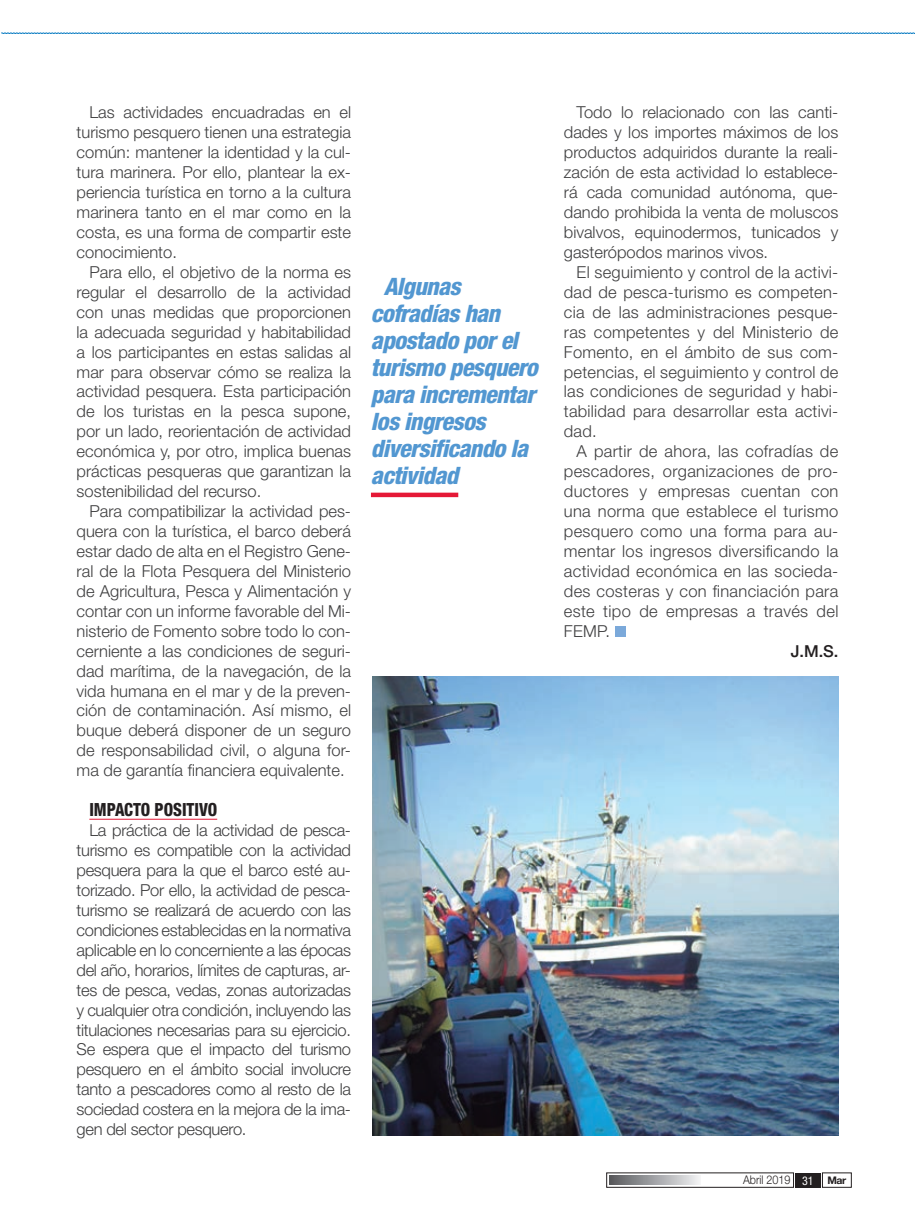
<style>
.page{position:relative;width:915px;height:1212px;background:#fff}
.page>*{position:absolute;margin:0;border:0;box-sizing:border-box;transform-origin:0 0}
.Texto{font:italic 800 condensed 24px/27px "Helvetica Neue LT Std";letter-spacing:-.025em;color:#5297d1}
.Texto-2{font:800 condensed 18.15px "Helvetica Neue LT Std";color:#231f20;scale:.91 1}
.Texto-3{font:300 16.5px/20px "Helvetica Neue LT Std";color:#3e3e3f;text-align:justify}
.Texto-4{font:500 16.5px "Helvetica Neue LT Std";color:#231f20}
.t1{font:300 12px "Helvetica Neue LT Std";color:#231f20;scale:.9 1}
.s1{font-weight:400;font-stretch:condensed;color:#fff}
.s2{font-weight:700;font-size:10.5px}
</style>
<div class="page">
<svg style="left:1px;top:33px;width:913px;height:1px"></svg>
<svg style="left:609px;top:1176px;width:90px;height:8px"></svg>
<div style="left:795px;top:1172px;width:25px;height:15px;background:#231f20"></div>
<img style="left:372px;top:676px;width:466px;height:459px">
<hr style="left:371px;top:493px;width:87px;height:4px;background:#e51836">
<hr style="left:89px;top:819px;width:128px;height:1px;background:#e51836">
<div style="left:615px;top:626px;width:10px;height:11px;background:#7ba9da"></div>
<p class="Texto-3" style="left:77px;top:102px;width:276px;text-indent:13px">Las actividades encuadradas en el turismo pesquero tienen una estrategia común: mantener la identidad y la cul&shy;tura marinera. Por ello, plantear la ex&shy;periencia turística en torno a la cultura marinera tanto en el mar como en la costa, es una forma de compartir este conocimiento.</p>
<p class="Texto-3" style="left:77px;top:262px;width:276px;text-indent:13px">Para ello, el objetivo de la norma es regular el desarrollo de la actividad con unas medidas que proporcionen la adecuada seguridad y habitabilidad a los participantes en estas salidas al mar para observar cómo se realiza la actividad pesquera. Esta participación de los turistas en la pesca supone, por un lado, reorientación de actividad económica y, por otro, implica buenas prácticas pesqueras que garantizan la sostenibilidad del recurso.</p>
<p class="Texto-3" style="left:77px;top:501px;width:276px;text-indent:13px">Para compatibilizar la actividad pes&shy;quera con la turística, el barco deberá estar dado de alta en el Registro Gene&shy;ral de la Flota Pesquera del Ministerio de Agricultura, Pesca y Alimentación y contar con un informe favorable del Mi&shy;nisterio de Fomento sobre todo lo con&shy;cerniente a las condiciones de seguri&shy;dad marítima, de la navegación, de la vida humana en el mar y de la preven&shy;ción de contaminación. Así mismo, el buque deberá disponer de un seguro de responsabilidad civil, o alguna for&shy;ma de garantía financiera equivalente.</p>
<p class="Texto-2" style="left:89px;top:798px;width:142px">IMPACTO POSITIVO</p>
<p class="Texto-3" style="left:77px;top:820px;width:276px;text-indent:13px">La práctica de la actividad de pesca&shy;turismo es compatible con la actividad pesquera para la que el barco esté au&shy;torizado. Por ello, la actividad de pesca&shy;turismo se realizará de acuerdo con las condiciones establecidas en la normativa aplicable en lo concerniente a las épocas del año, horarios, límites de capturas, ar&shy;tes de pesca, vedas, zonas autorizadas y cualquier otra condición, incluyendo las titulaciones necesarias para su ejercicio.<br>Se espera que el impacto del turismo pesquero en el ámbito social involucre tanto a pescadores como al resto de la sociedad costera en la mejora de la ima&shy;gen del sector pesquero.</p>
<p class="Texto" style="left:371px;top:273px;width:168px;text-indent:13px">Algunas cofradías han apostado por el turismo pesquero para incrementar los ingresos diversificando la actividad</p>
<p class="Texto-3" style="left:563px;top:102px;width:276px;text-indent:13px">Todo lo relacionado con las canti&shy;dades y los importes máximos de los productos adquiridos durante la reali&shy;zación de esta actividad lo establece&shy;rá cada comunidad autónoma, que&shy;dando prohibida la venta de moluscos bivalvos, equinodermos, tunicados y gasterópodos marinos vivos.</p>
<p class="Texto-3" style="left:563px;top:262px;width:276px;text-indent:13px">El seguimiento y control de la activi&shy;dad de pesca-turismo es competen&shy;cia de las administraciones pesque&shy;ras competentes y del Ministerio de Fomento, en el ámbito de sus com&shy;petencias, el seguimiento y control de las condiciones de seguridad y habi&shy;tabilidad para desarrollar esta activi&shy;dad.</p>
<p class="Texto-3" style="left:563px;top:441px;width:276px;text-indent:13px">A partir de ahora, las cofradías de pescadores, organizaciones de pro&shy;ductores y empresas cuentan con una norma que establece el turismo pesquero como una forma para au&shy;mentar los ingresos diversificando la actividad económica en las socieda&shy;des costeras y con financiación para este tipo de empresas a través del FEMP.</p>
<p class="Texto-4" style="left:790px;top:641px;width:49px">J.M.S.</p>
<p class="t1" style="left:742px;top:1173px;width:116px">Abril 2019 <span class="s1">31</span> <span class="s2">Mar</span></p>
</div>
